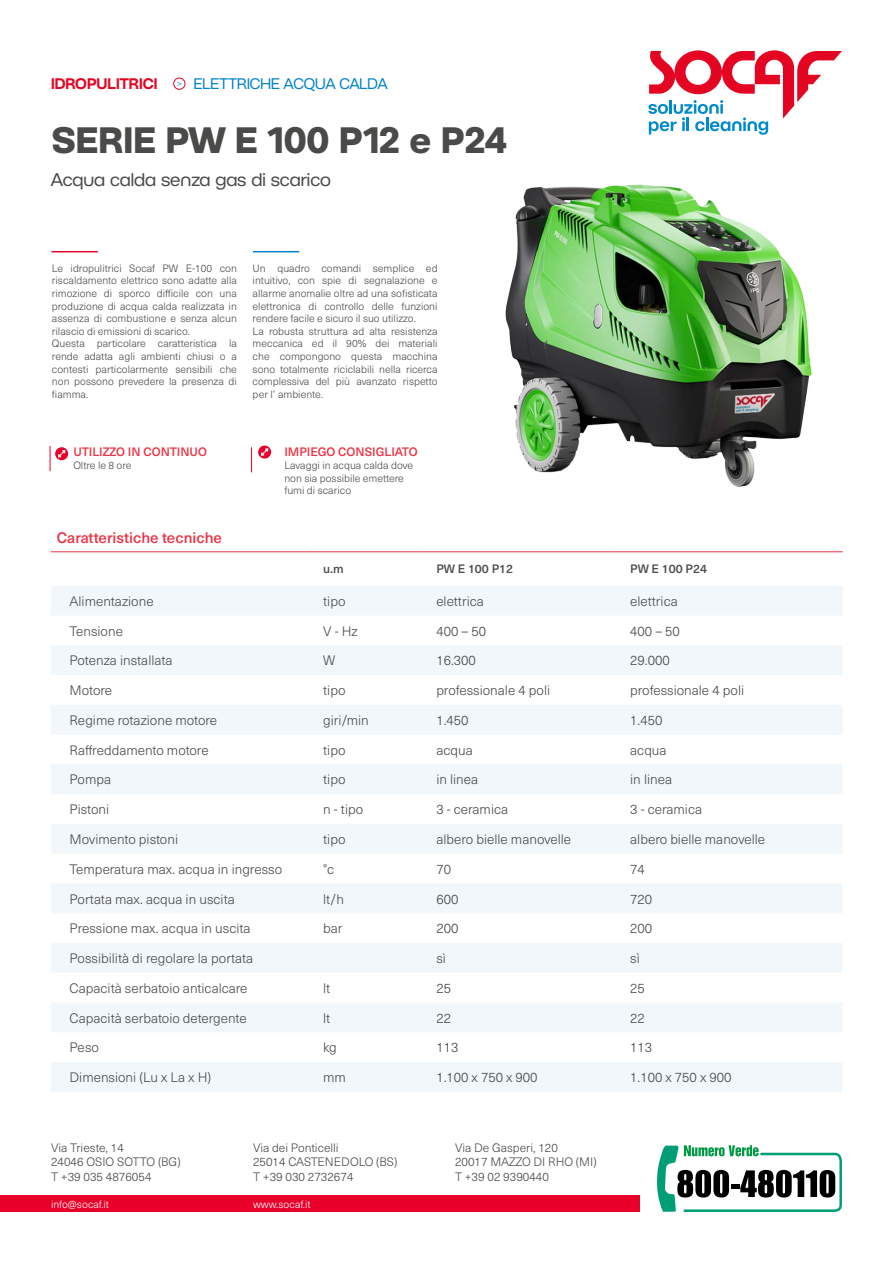
<style>
.page{position:relative;width:893px;height:1263px;background:#fff}
.page>*{position:absolute;margin:0;border:0;box-sizing:border-box;transform-origin:0 0}
.t1{font:700 36px "BC Novatica CYR";color:#4a4a49}
.t2{font:18px "BC Novatica CYR";color:#4a4a49}
.t3{font:500 15px "Neue Haas Unica W1 G";color:#e93445}
.t4{font:15px "BC Novatica CYR";color:#0081c9}
.t5{font:600 15px "BC Novatica CYR";color:#e40523}
.t6{font:300 13.5px "Neue Haas Unica W1 G";color:#4a4a49}
.t7{font:300 12px/14.4px "Neue Haas Unica W1 G";color:#4a4a49}
.t8{font:500 12px "Neue Haas Unica W1 G";color:#e93445}
.t9{font:500 12px "Neue Haas Unica W1 G";color:#4a4a49}
.t10{font:300 10.5px/12.6px "Neue Haas Unica W1 G";color:#4a4a49}
.t11{font:300 10.5px "Neue Haas Unica W1 G";color:#fff}
.s1{font-weight:300;font-size:9px}
</style>
<div class="page">
<svg style="left:648px;top:50px;width:194px;height:85px"></svg>
<div style="left:0;top:1195px;width:640px;height:17px;background:#e8002a"></div>
<hr style="left:52px;top:251px;width:46px;height:1px;background:#e8002a">
<hr style="left:253px;top:251px;width:46px;height:1px;background:#0081c9">
<svg style="left:50px;top:446px;width:18px;height:25px"></svg>
<svg style="left:251px;top:447px;width:1px;height:25px"></svg>
<svg style="left:258px;top:446px;width:13px;height:12px"></svg>
<svg style="left:657px;top:1145px;width:185px;height:67px"></svg>
<svg style="left:51px;top:586px;width:792px;height:506px;fill:#f1f7fb"></svg>
<hr style="left:51px;top:551px;width:253px;height:1px;background:#e93445">
<hr style="left:304px;top:551px;width:114px;height:1px;background:#e93445">
<hr style="left:418px;top:551px;width:193px;height:1px;background:#e93445">
<hr style="left:611px;top:551px;width:232px;height:1px;background:#e93445">
<div style="left:173px;top:78px;width:12px;height:12px;border:1px solid #e8002a;border-radius:50%"></div>
<img style="left:505px;top:184px;width:306px;height:302px">
<h3 class="t5" style="left:51px;top:74px;width:108px">IDROPULITRICI</h3>
<h3 class="t4" style="left:177px;top:75px;width:212px"><span class="s1">&gt;</span> ELETTRICHE ACQUA CALDA</h3>
<h1 class="t1" style="left:52px;top:117px;width:456px">SERIE PW E 100 P12 e P24</h1>
<h2 class="t2" style="left:51px;top:169px;width:281px">Acqua calda senza gas di scarico</h2>
<p class="t10" style="left:52px;top:261px;width:186px">Le idropulitrici Socaf PW E-100 con riscaldamento elettrico sono adatte alla rimozione di sporco difficile con una produzione di acqua calda realizzata in assenza di combustione e senza alcun rilascio di emissioni di scarico.<br>Questa particolare caratteristica la rende adatta agli ambienti chiusi o a contesti particolarmente sensibili che non possono prevedere la presenza di fiamma.</p>
<p class="t10" style="left:253px;top:261px;width:186px">Un quadro comandi semplice ed intuitivo, con spie di segnalazione e allarme anomalie oltre ad una sofisticata elettronica di controllo delle funzioni rendere facile e sicuro il suo utilizzo.<br>La robusta struttura ad alta resistenza meccanica ed il 90% dei materiali che compongono questa macchina sono totalmente riciclabili nella ricerca complessiva del più avanzato rispetto per l’ ambiente.</p>
<p class="t8" style="left:73px;top:443px;width:135px">UTILIZZO IN CONTINUO</p>
<p class="t10" style="left:73px;top:458px;width:60px">Oltre le 8 ore</p>
<h3 class="t3" style="left:57px;top:526px;width:167px">Caratteristiche tecniche</h3>
<p class="t8" style="left:284px;top:443px;width:135px">IMPIEGO CONSIGLIATO</p>
<p class="t10" style="left:284px;top:458px;width:130px">Lavaggi in acqua calda dove non sia possibile emettere fumi di scarico</p>
<p class="t9" style="left:323px;top:560px;width:22px">u.m</p>
<p class="t9" style="left:436px;top:560px;width:78px">PW E 100 P12</p>
<p class="t9" style="left:630px;top:560px;width:78px">PW E 100 P24</p>
<p class="t6" style="left:70px;top:591px;width:86px">Alimentazione</p>
<p class="t6" style="left:323px;top:591px;width:24px">tipo</p>
<p class="t6" style="left:436px;top:591px;width:49px">elettrica</p>
<p class="t6" style="left:630px;top:591px;width:49px">elettrica</p>
<p class="t6" style="left:70px;top:621px;width:55px">Tensione</p>
<p class="t6" style="left:323px;top:621px;width:36px">V - Hz</p>
<p class="t6" style="left:436px;top:621px;width:51px">400 – 50</p>
<p class="t6" style="left:630px;top:621px;width:51px">400 – 50</p>
<p class="t6" style="left:70px;top:651px;width:105px">Potenza installata</p>
<p class="t6" style="left:323px;top:651px;width:14px">W</p>
<p class="t6" style="left:436px;top:651px;width:41px">16.300</p>
<p class="t6" style="left:630px;top:651px;width:41px">29.000</p>
<p class="t6" style="left:70px;top:680px;width:44px">Motore</p>
<p class="t6" style="left:323px;top:680px;width:24px">tipo</p>
<p class="t6" style="left:436px;top:680px;width:115px">professionale 4 poli</p>
<p class="t6" style="left:630px;top:680px;width:115px">professionale 4 poli</p>
<p class="t6" style="left:70px;top:710px;width:149px">Regime rotazione motore</p>
<p class="t6" style="left:323px;top:710px;width:47px">giri/min</p>
<p class="t6" style="left:436px;top:710px;width:34px">1.450</p>
<p class="t6" style="left:630px;top:710px;width:34px">1.450</p>
<p class="t6" style="left:70px;top:740px;width:141px">Raffreddamento motore</p>
<p class="t6" style="left:323px;top:740px;width:24px">tipo</p>
<p class="t6" style="left:436px;top:740px;width:38px">acqua</p>
<p class="t6" style="left:630px;top:740px;width:38px">acqua</p>
<p class="t6" style="left:70px;top:770px;width:43px">Pompa</p>
<p class="t6" style="left:323px;top:770px;width:24px">tipo</p>
<p class="t6" style="left:436px;top:770px;width:43px">in linea</p>
<p class="t6" style="left:630px;top:770px;width:43px">in linea</p>
<p class="t6" style="left:70px;top:800px;width:41px">Pistoni</p>
<p class="t6" style="left:323px;top:800px;width:42px">n - tipo</p>
<p class="t6" style="left:436px;top:800px;width:73px">3 - ceramica</p>
<p class="t6" style="left:630px;top:800px;width:73px">3 - ceramica</p>
<p class="t6" style="left:70px;top:829px;width:110px">Movimento pistoni</p>
<p class="t6" style="left:323px;top:829px;width:24px">tipo</p>
<p class="t6" style="left:436px;top:829px;width:136px">albero bielle manovelle</p>
<p class="t6" style="left:630px;top:829px;width:136px">albero bielle manovelle</p>
<p class="t6" style="left:70px;top:859px;width:214px">Temperatura max. acqua in ingresso</p>
<p class="t6" style="left:323px;top:859px;width:12px">°c</p>
<p class="t6" style="left:436px;top:859px;width:16px">70</p>
<p class="t6" style="left:630px;top:859px;width:16px">74</p>
<p class="t6" style="left:70px;top:889px;width:167px">Portata max. acqua in uscita</p>
<p class="t6" style="left:323px;top:889px;width:22px">lt/h</p>
<p class="t6" style="left:436px;top:889px;width:24px">600</p>
<p class="t6" style="left:630px;top:889px;width:24px">720</p>
<p class="t6" style="left:70px;top:919px;width:183px">Pressione max. acqua in uscita</p>
<p class="t6" style="left:323px;top:919px;width:21px">bar</p>
<p class="t6" style="left:436px;top:919px;width:24px">200</p>
<p class="t6" style="left:630px;top:919px;width:24px">200</p>
<p class="t6" style="left:70px;top:948px;width:185px">Possibilità di regolare la portata</p>
<p class="t6" style="left:436px;top:948px;width:11px">sì</p>
<p class="t6" style="left:630px;top:948px;width:11px">sì</p>
<p class="t6" style="left:70px;top:978px;width:179px">Capacità serbatoio anticalcare</p>
<p class="t6" style="left:323px;top:978px;width:9px">lt</p>
<p class="t6" style="left:436px;top:978px;width:16px">25</p>
<p class="t6" style="left:630px;top:978px;width:16px">25</p>
<p class="t6" style="left:70px;top:1008px;width:179px">Capacità serbatoio detergente</p>
<p class="t6" style="left:323px;top:1008px;width:9px">lt</p>
<p class="t6" style="left:436px;top:1008px;width:16px">22</p>
<p class="t6" style="left:630px;top:1008px;width:16px">22</p>
<p class="t6" style="left:70px;top:1038px;width:31px">Peso</p>
<p class="t6" style="left:323px;top:1038px;width:15px">kg</p>
<p class="t6" style="left:436px;top:1038px;width:24px">113</p>
<p class="t6" style="left:630px;top:1038px;width:24px">113</p>
<p class="t6" style="left:70px;top:1067px;width:143px">Dimensioni (Lu x La x H)</p>
<p class="t6" style="left:323px;top:1067px;width:24px">mm</p>
<p class="t6" style="left:436px;top:1067px;width:103px">1.100 x 750 x 900</p>
<p class="t6" style="left:630px;top:1067px;width:103px">1.100 x 750 x 900</p>
<p class="t7" style="left:253px;top:1140px;width:146px">Via dei Ponticelli<br>25014 CASTENEDOLO (BS)<br>T +39 030 2732674</p>
<p class="t7" style="left:455px;top:1140px;width:143px">Via De Gasperi, 120<br>20017 MAZZO DI RHO (MI)<br>T +39 02 9390440</p>
<p class="t7" style="left:51px;top:1140px;width:131px">Via Trieste, 14<br>24046 OSIO SOTTO (BG)<br>T +39 035 4876054</p>
<p class="t11" style="left:51px;top:1197px;width:60px">info@socaf.it</p>
<p class="t11" style="left:253px;top:1197px;width:59px">www.socaf.it</p>
</div>
